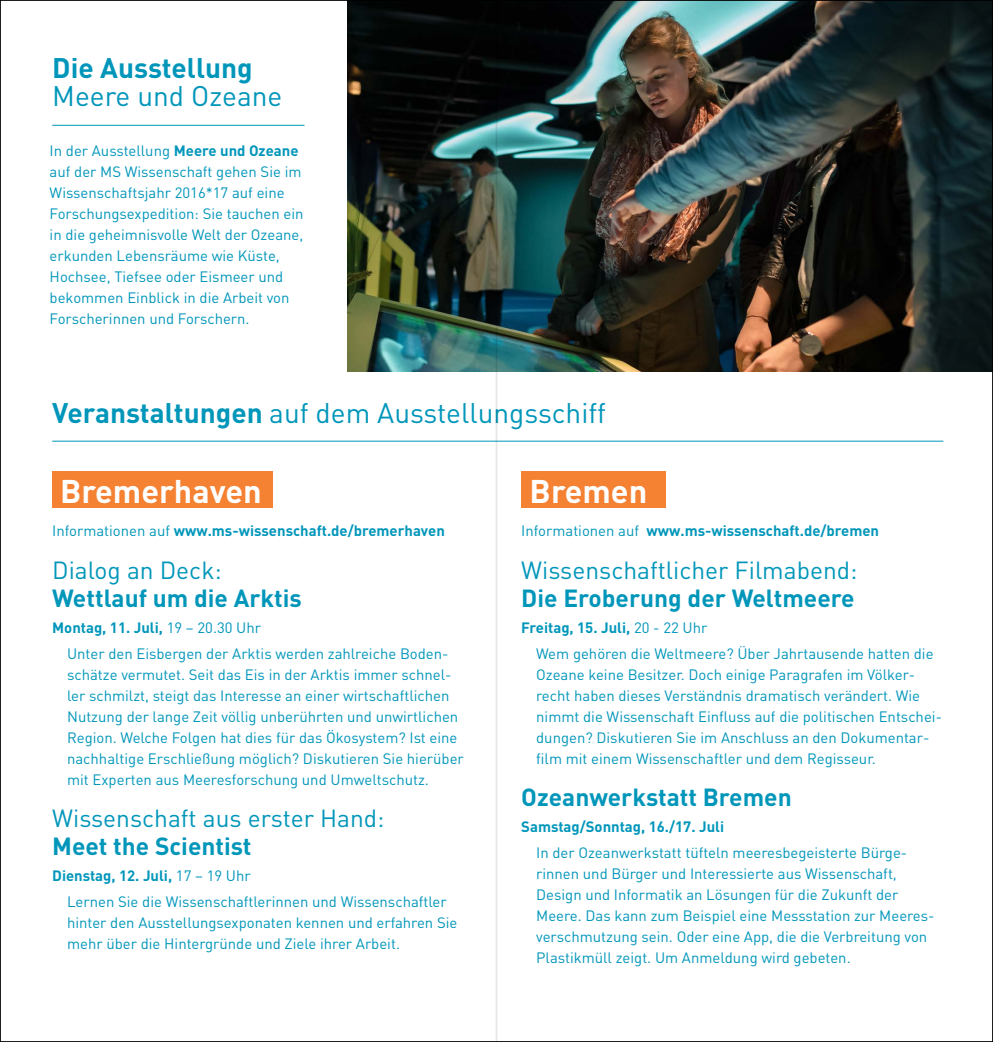
<style>
.page{position:relative;width:993px;height:1042px;background:#fff}
.page>*{position:absolute;margin:0;border:0;box-sizing:border-box;transform-origin:0 0}
.t1{font:700 32.38px "DIN Pro";color:#fff}
.t2{font:28px "DIN Pro";color:#0096ba}
.t3{font:700 28px "DIN Pro";color:#0096ba}
.t4{font:700 24.5px "DIN Pro";color:#0096ba}
.t5{font:24.5px "DIN Pro";color:#0096ba}
.t6{font:14.88px/21px "DIN Pro";color:#0096ba}
.t7{font:700 14.88px "DIN Pro";color:#0096ba}
.s1{font-weight:700}
.s2{font-weight:400}
</style>
<div class="page">
<div style="left:52px;top:471px;width:221px;height:37px;background:#f58233"></div>
<div style="left:521px;top:471px;width:144px;height:37px;background:#f58233"></div>
<hr style="left:52px;top:125px;width:252px;height:1px;background:#0096ba">
<img style="left:347px;top:3px;width:642px;height:368px">
<hr style="left:52px;top:441px;width:891px;height:1px;background:#0096ba">
<hr style="left:495px;top:0;width:2px;height:1042px;background:#000">
<h2 class="t3" style="left:52px;top:49px;width:202px">Die Ausstellung</h2>
<h2 class="t2" style="left:52px;top:77px;width:232px">Meere und Ozeane</h2>
<p class="t6" style="left:50px;top:139px;width:255px">In der Ausstellung <span class="s1">Meere und Ozeane </span>auf der MS Wissenschaft gehen Sie im Wissenschaftsjahr 2016*17 auf eine Forschungsexpedition: Sie tauchen ein in die geheimnisvolle Welt der Ozeane, erkunden Lebensräume wie Küste, Hochsee, Tiefsee oder Eismeer und bekommen Einblick in die Arbeit von Forscherinnen und Forschern.</p>
<h2 class="t2" style="left:52px;top:394px;width:555px"><span class="s1">Veranstaltungen</span> auf dem Ausstellungsschiff</h2>
<h1 class="t1" style="left:60px;top:469px;width:203px">Bremerhaven</h1>
<p class="t7" style="left:52px;top:520px;width:394px"><span class="s2">Informationen auf</span> www.ms-wissenschaft.de/bremerhaven</p>
<h3 class="t5" style="left:52px;top:553px;width:171px">Dialog an Deck:</h3>
<h3 class="t4" style="left:52px;top:581px;width:251px">Wettlauf um die Arktis</h3>
<p class="t6" style="left:67px;top:613px;width:383px;line-height:25.9px;text-indent:-15px"><span class="s1">Montag, 11. Juli,</span> 19 – 20.30 Uhr<br>Unter den Eisbergen der Arktis werden zahlreiche Boden-</p>
<p class="t6" style="left:67px;top:663px;width:398px">schätze vermutet. Seit das Eis in der Arktis immer schnel&shy;ler schmilzt, steigt das Interesse an einer wirtschaftlichen Nutzung der lange Zeit völlig unberührten und unwirtlichen Region. Welche Folgen hat dies für das Ökosystem? Ist eine nachhaltige Erschließung möglich? Diskutieren Sie hierüber mit Experten aus Meeresforschung und Umweltschutz.</p>
<h3 class="t5" style="left:52px;top:802px;width:334px">Wissenschaft aus erster Hand:</h3>
<h3 class="t4" style="left:52px;top:830px;width:201px">Meet the Scientist</h3>
<p class="t6" style="left:67px;top:862px;width:381px;line-height:25.9px;text-indent:-15px"><span class="s1">Dienstag, 12. Juli,</span> 17 – 19 Uhr<br>Lernen Sie die Wissenschaftlerinnen und Wissenschaftler</p>
<p class="t6" style="left:67px;top:912px;width:392px">hinter den Ausstellungsexponaten kennen und erfahren Sie mehr über die Hintergründe und Ziele ihrer Arbeit.</p>
<h1 class="t1" style="left:529px;top:469px;width:119px">Bremen</h1>
<p class="t7" style="left:521px;top:520px;width:359px"><span class="s2">Informationen auf</span> www.ms-wissenschaft.de/bremen</p>
<h3 class="t5" style="left:521px;top:553px;width:337px">Wissenschaftlicher Filmabend:</h3>
<h3 class="t4" style="left:521px;top:581px;width:335px">Die Eroberung der Weltmeere</h3>
<p class="t6" style="left:536px;top:613px;width:399px;line-height:25.9px;text-indent:-15px"><span class="s1">Freitag, 15. Juli,</span> 20 - 22 Uhr<br>Wem gehören die Weltmeere? Über Jahrtausende hatten die</p>
<p class="t6" style="left:536px;top:663px;width:407px">Ozeane keine Besitzer. Doch einige Paragrafen im Völker&shy;recht haben dieses Verständnis dramatisch verändert. Wie nimmt die Wissenschaft Einfluss auf die politischen Entschei&shy;dungen? Diskutieren Sie im Anschluss an den Dokumentar&shy;film mit einem Wissenschaftler und dem Regisseur.</p>
<h3 class="t4" style="left:521px;top:781px;width:272px">Ozeanwerkstatt Bremen</h3>
<p class="t7" style="left:521px;top:817px;width:204px">Samstag/Sonntag, 16./17. Juli</p>
<p class="t6" style="left:536px;top:842px;width:400px">In der Ozeanwerkstatt tüfteln meeresbegeisterte Bürge&shy;rinnen und Bürger und Interessierte aus Wissenschaft, Design und Informatik an Lösungen für die Zukunft der Meere. Das kann zum Beispiel eine Messstation zur Meeres&shy;verschmutzung sein. Oder eine App, die die Verbreitung von Plastikmüll zeigt. Um Anmeldung wird gebeten.</p>
</div>
